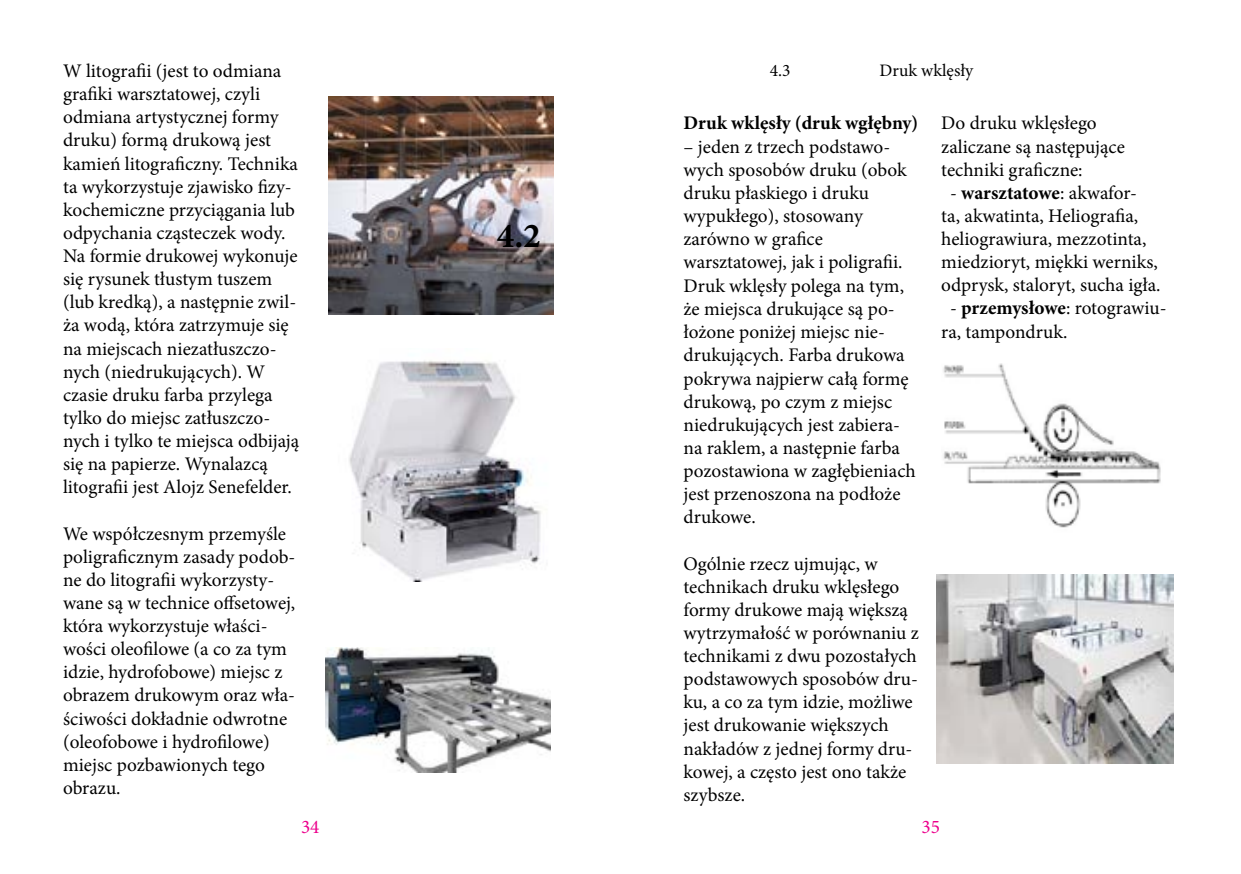
<style>
.page{position:relative;width:1241px;height:874px;background:#fff}
.page>*{position:absolute;margin:0;border:0;box-sizing:border-box;transform-origin:0 0}
.t1{font:700 35px "Minion Pro";color:#000}
.t2{font:19.25px/23.1px "Minion Pro";color:#000}
.t3{font:700 19.25px "Minion Pro";color:#000}
.t4{font:19.25px "Minion Pro";color:#ec008c}
.t5{font:17.5px "Minion Pro";color:#000}
.s1{font-weight:700}
</style>
<div class="page">
<img style="left:328px;top:96px;width:226px;height:219px">
<img style="left:349px;top:360px;width:192px;height:221px">
<img style="left:325px;top:647px;width:225px;height:125px">
<img style="left:943px;top:363px;width:218px;height:165px">
<img style="left:936px;top:574px;width:236px;height:189px">
<p class="t2" style="left:63px;top:59px;width:238px">W litografii (jest to odmiana grafiki warsztatowej, czyli odmiana artystycznej formy druku) formą drukową jest kamień litograficzny. Technika ta wykorzystuje zjawisko fizy&shy;kochemiczne przyciągania lub odpychania cząsteczek wody.<br>Na formie drukowej wykonuje się rysunek tłustym tuszem (lub kredką), a następnie zwil&shy;ża wodą, która zatrzymuje się na miejscach niezatłuszczo&shy;nych (niedrukujących). W czasie druku farba przylega tylko do miejsc zatłuszczo&shy;nych i tylko te miejsca odbijają się na papierze. Wynalazcą litografii jest Alojz Senefelder.</p>
<p class="t2" style="left:63px;top:521px;width:234px">We współczesnym przemyśle poligraficznym zasady podob&shy;ne do litografii wykorzysty&shy;wane są w technice offsetowej, która wykorzystuje właści&shy;wości oleofilowe (a co za tym idzie, hydrofobowe) miejsc z obrazem drukowym oraz wła&shy;ściwości dokładnie odwrotne (oleofobowe i hydrofilowe) miejsc pozbawionych tego obrazu.</p>
<h1 class="t1" style="left:497px;top:211px;width:45px">4.2</h1>
<p class="t5" style="left:769px;top:58px;width:22px">4.3</p>
<p class="t5" style="left:879px;top:58px;width:95px">Druk wklęsły</p>
<p class="t3" style="left:683px;top:110px;width:236px">Druk wklęsły (druk wgłębny)</p>
<p class="t2" style="left:683px;top:135px;width:233px">– jeden z trzech podstawo&shy;wych sposobów druku (obok druku płaskiego i druku wypukłego), stosowany zarówno w grafice warsztatowej, jak i poligrafii.<br>Druk wklęsły polega na tym, że miejsca drukujące są po&shy;łożone poniżej miejsc nie&shy;drukujących. Farba drukowa pokrywa najpierw całą formę drukową, po czym z miejsc niedrukujących jest zabiera&shy;na raklem, a następnie farba pozostawiona w zagłębieniach jest przenoszona na podłoże drukowe.</p>
<p class="t2" style="left:683px;top:551px;width:237px">Ogólnie rzecz ujmując, w technikach druku wklęsłego formy drukowe mają większą wytrzymałość w porównaniu z technikami z dwu pozostałych podstawowych sposobów dru&shy;ku, a co za tym idzie, możliwe jest drukowanie większych nakładów z jednej formy dru&shy;kowej, a często jest ono także szybsze.</p>
<p class="t2" style="left:941px;top:112px;width:185px">Do druku wklęsłego zaliczane są następujące techniki graficzne:</p>
<p class="t2" style="left:941px;top:181px;width:221px;text-indent:9px">- <span class="s1">warsztatowe</span>: akwafor-<br>ta, akwatinta, Heliografia, heliograwiura, mezzotinta, miedzioryt, miękki werniks, odprysk, staloryt, sucha igła.</p>
<p class="t2" style="left:941px;top:297px;width:227px;text-indent:9px">- <span class="s1">przemysłowe</span>: rotograwiu&shy;ra, tampondruk.</p>
<p class="t4" style="left:301px;top:813px;width:20px">34</p>
<p class="t4" style="left:921px;top:813px;width:20px">35</p>
</div>
